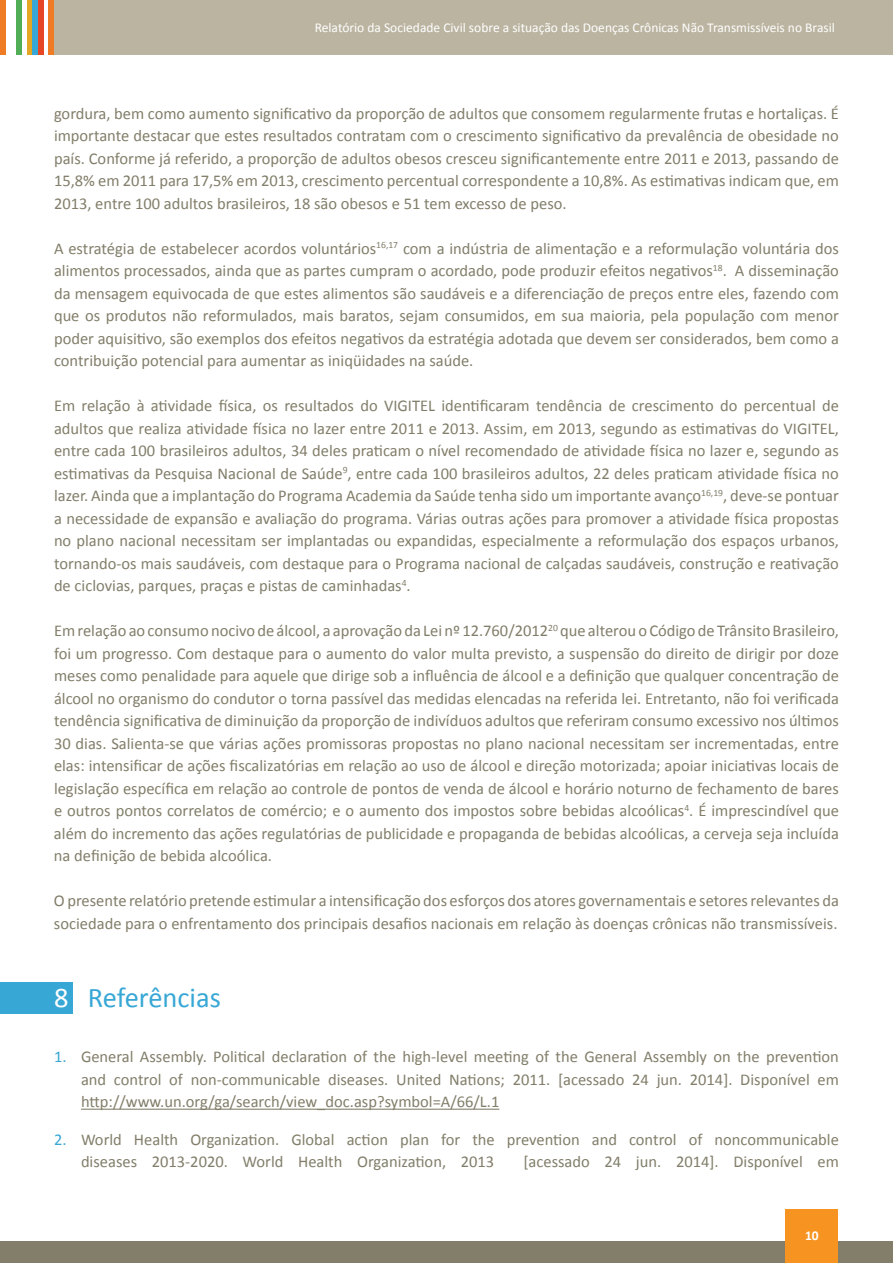
<style>
.page{position:relative;width:893px;height:1263px;background:#fff}
.page>*{position:absolute;margin:0;border:0;box-sizing:border-box;transform-origin:0 0}
.t1{font:28.5px "Calibri";color:#37a7d5}
.t2{font:16.5px/22.5px "Calibri";color:#827e6a;text-align:justify}
.t3{font:13.5px "Calibri";color:#fff}
.t4{font:700 13.5px "Calibri";color:#fff}
.s1{color:#fff}
.s2{color:#37a7d5}
</style>
<div class="page">
<div style="left:54px;top:0;width:839px;height:55px;background:#bbb4a1"></div>
<div style="left:0;top:0;width:5px;height:55px;background:#ef7c25"></div>
<div style="left:27px;top:0;width:5px;height:55px;background:#e3a723"></div>
<div style="left:32px;top:0;width:6px;height:55px;background:#37a7d5"></div>
<div style="left:38px;top:0;width:5px;height:55px;background:#e64624"></div>
<div style="left:16px;top:0;width:6px;height:55px;background:#51ae56"></div>
<div style="left:49px;top:0;width:5px;height:55px;background:#ef7c25"></div>
<div style="left:0;top:1242px;width:893px;height:21px;background:#827e6a"></div>
<div style="left:786px;top:1209px;width:52px;height:54px;background:#f79320"></div>
<div style="left:0;top:982px;width:73px;height:31px;background:#37a7d5"></div>
<hr style="left:81px;top:1109px;width:418px;height:1px;background:#827e6a">
<p class="t3" style="left:315px;top:18px;width:522px">Relatório da Sociedade Civil sobre a situação das Doenças Crônicas Não Transmissíveis no Brasil</p>
<p class="t2" style="left:54px;top:101px;width:786px">gordura, bem como aumento significativo da proporção de adultos que consomem regularmente frutas e hortaliças. É importante destacar que estes resultados contratam com o crescimento significativo da prevalência de obesidade no país. Conforme já referido, a proporção de adultos obesos cresceu significantemente entre 2011 e 2013, passando de 15,8% em 2011 para 17,5% em 2013, crescimento percentual correspondente a 10,8%. As estimativas indicam que, em 2013, entre 100 adultos brasileiros, 18 são obesos e 51 tem excesso de peso.</p>
<p class="t2" style="left:54px;top:236px;width:786px">A estratégia de estabelecer acordos voluntários<sup>16,17</sup> com a indústria de alimentação e a reformulação voluntária dos alimentos processados, ainda que as partes cumpram o acordado, pode produzir efeitos negativos<sup>18</sup>. A disseminação da mensagem equivocada de que estes alimentos são saudáveis e a diferenciação de preços entre eles, fazendo com que os produtos não reformulados, mais baratos, sejam consumidos, em sua maioria, pela população com menor poder aquisitivo, são exemplos dos efeitos negativos da estratégia adotada que devem ser considerados, bem como a contribuição potencial para aumentar as iniqüidades na saúde.</p>
<p class="t2" style="left:54px;top:394px;width:786px">Em relação à atividade física, os resultados do VIGITEL identificaram tendência de crescimento do percentual de adultos que realiza atividade física no lazer entre 2011 e 2013. Assim, em 2013, segundo as estimativas do VIGITEL, entre cada 100 brasileiros adultos, 34 deles praticam o nível recomendado de atividade física no lazer e, segundo as estimativas da Pesquisa Nacional de Saúde<sup>9</sup>, entre cada 100 brasileiros adultos, 22 deles praticam atividade física no lazer. Ainda que a implantação do Programa Academia da Saúde tenha sido um importante avanço<sup>16,19</sup>, deve-se pontuar a necessidade de expansão e avaliação do programa. Várias outras ações para promover a atividade física propostas no plano nacional necessitam ser implantadas ou expandidas, especialmente a reformulação dos espaços urbanos, tornando-os mais saudáveis, com destaque para o Programa nacional de calçadas saudáveis, construção e reativação de ciclovias, parques, praças e pistas de caminhadas<sup>4</sup>.</p>
<p class="t2" style="left:54px;top:619px;width:786px">Em relação ao consumo nocivo de álcool, a aprovação da Lei nº 12.760/2012<sup>20</sup> que alterou o Código de Trânsito Brasileiro, foi um progresso. Com destaque para o aumento do valor multa previsto, a suspensão do direito de dirigir por doze meses como penalidade para aquele que dirige sob a influência de álcool e a definição que qualquer concentração de álcool no organismo do condutor o torna passível das medidas elencadas na referida lei. Entretanto, não foi verificada tendência significativa de diminuição da proporção de indivíduos adultos que referiram consumo excessivo nos últimos 30 dias. Salienta-se que várias ações promissoras propostas no plano nacional necessitam ser incrementadas, entre elas: intensificar de ações fiscalizatórias em relação ao uso de álcool e direção motorizada; apoiar iniciativas locais de legislação específica em relação ao controle de pontos de venda de álcool e horário noturno de fechamento de bares e outros pontos correlatos de comércio; e o aumento dos impostos sobre bebidas alcoólicas<sup>4</sup>. É imprescindível que além do incremento das ações regulatórias de publicidade e propaganda de bebidas alcoólicas, a cerveja seja incluída na definição de bebida alcoólica.</p>
<p class="t2" style="left:54px;top:889px;width:786px">O presente relatório pretende estimular a intensificação dos esforços dos atores governamentais e setores relevantes da sociedade para o enfrentamento dos principais desafios nacionais em relação às doenças crônicas não transmissíveis.</p>
<h1 class="t1" style="left:54px;top:977px;width:168px"><span class="s1">8</span> Referências</h1>
<p class="t2" style="left:81px;top:1045px;width:759px;text-indent:-27px"><span class="s2">1.</span> General Assembly. Political declaration of the high-level meeting of the General Assembly on the prevention and control of non-communicable diseases. United Nations; 2011. [acessado 24 jun. 2014]. Disponível em http://www.un.org/ga/search/view_doc.asp?symbol=A/66/L.1</p>
<p class="t2" style="left:81px;top:1128px;width:759px;text-indent:-27px"><span class="s2">2.</span> World Health Organization. Global action plan for the prevention and control of noncommunicable diseases 2013-2020. World Health Organization, 2013</p>
<p class="t2" style="left:524px;top:1150px;width:317px">[acessado 24 jun. 2014]. Disponível em</p>
<p class="t4" style="left:805px;top:1226px;width:15px">10</p>
</div>
